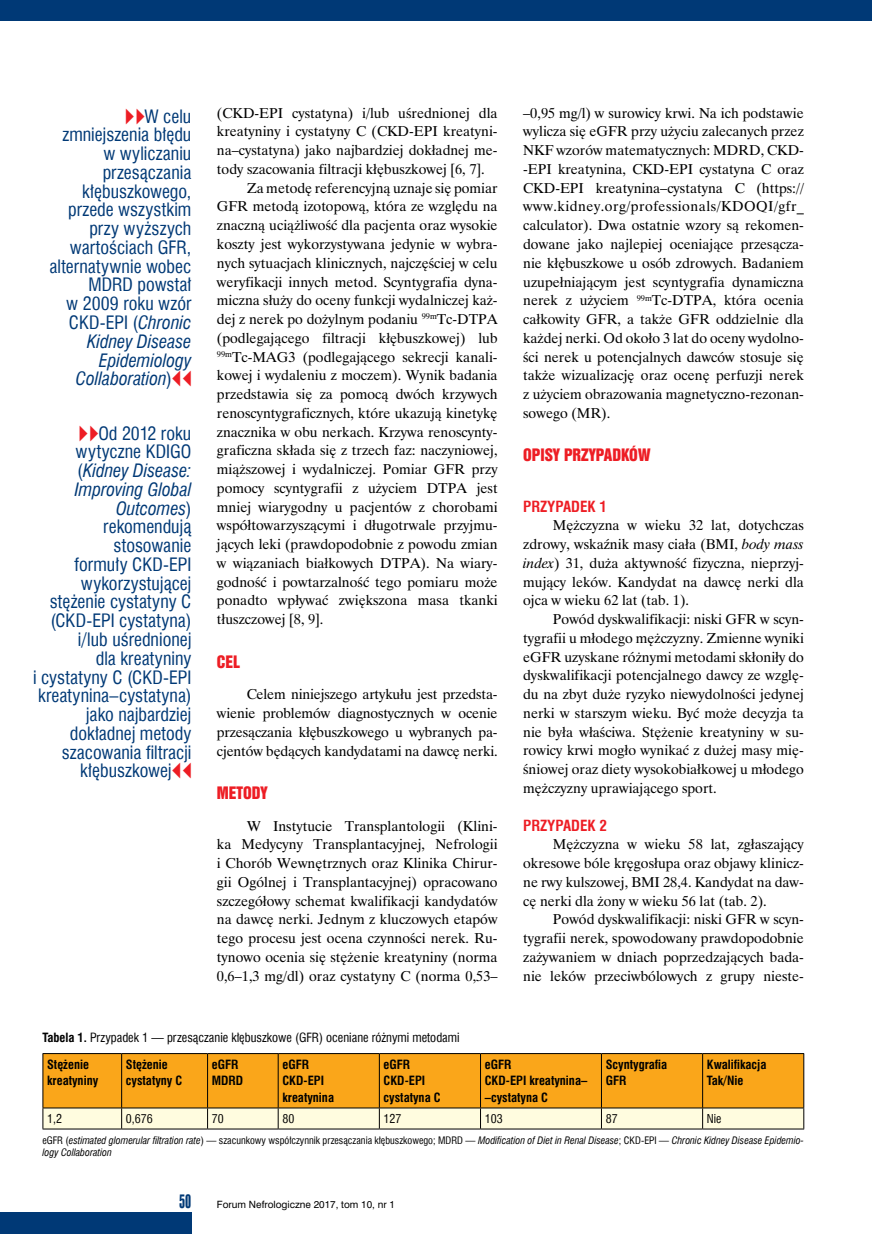
<style>
.page{position:relative;width:872px;height:1234px;background:#fff}
.page>*{position:absolute;margin:0;border:0;box-sizing:border-box;transform-origin:0 0}
.notka_lewa{font:18px/18.8px "Swis 721 Cn EU";color:#003976;text-align:right}
.t1{font:18px "Swis 924 EU";color:#003976}
._35_Śródtytuł_I{font:15.75px "Swis 921 EU";color:#ed1d24}
._35_Śródtytuł_II{font:700 15px "Swis 721 Cn EU";color:#ed1d24}
._30_Tekst{font:14.25px/18.8px "Time Ibis EE";color:#000;text-align:justify}
._40_Tabela_-_nagłówe{font:700 12.45px/16.5px "Swis 721 Cn EU";color:#000}
._40_Tabela_-_tytuł{font:12.45px "Swis 721 Cn EU";color:#000}
._40_Tabela_-_tekst{font:12px "Swis 721 Cn EU";color:#000}
._40_tabela_-_przypis{font:italic 10.05px/12px "Swis 721 Cn EU";color:#000}
.t2{font:9.3px "Swis 721 PL";color:#000}
.s1{font-family:"Newspaper Pi";color:#ed1d24}
.s2{font-style:italic}
.s3{font-weight:700}
.s4{font-style:normal}
</style>
<div class="page">
<div style="left:0;top:0;width:872px;height:21px;background:#003976"></div>
<div style="left:0;top:1212px;width:191px;height:21px;background:#003976"></div>
<hr style="left:43px;top:1052px;width:79px;height:1px;background:#000">
<hr style="left:122px;top:1052px;width:85px;height:1px;background:#000">
<hr style="left:207px;top:1052px;width:71px;height:1px;background:#000">
<hr style="left:278px;top:1052px;width:101px;height:1px;background:#000">
<hr style="left:379px;top:1052px;width:101px;height:1px;background:#000">
<hr style="left:480px;top:1052px;width:121px;height:1px;background:#000">
<hr style="left:601px;top:1052px;width:101px;height:1px;background:#000">
<hr style="left:702px;top:1052px;width:102px;height:1px;background:#000">
<hr style="left:43px;top:1128px;width:79px;height:1px;background:#000">
<hr style="left:122px;top:1128px;width:85px;height:1px;background:#000">
<hr style="left:207px;top:1128px;width:71px;height:1px;background:#000">
<hr style="left:278px;top:1128px;width:101px;height:1px;background:#000">
<hr style="left:379px;top:1128px;width:101px;height:1px;background:#000">
<hr style="left:480px;top:1128px;width:121px;height:1px;background:#000">
<hr style="left:601px;top:1128px;width:101px;height:1px;background:#000">
<hr style="left:702px;top:1128px;width:102px;height:1px;background:#000">
<svg style="left:43px;top:1053px;width:761px;height:75px;background:#f2b64b"></svg>
<p class="notka_lewa" style="left:50px;top:107px;width:143px"><span class="s1">VV</span>W celu zmniejszenia błędu w wyliczaniu przesączania kłębuszkowego, przede wszystkim przy wyższych wartościach GFR, alternatywnie wobec<br>MDRD powstał<br>w 2009 roku wzór<br>CKD-EPI (<span class="s2">Chronic<br>Kidney Disease<br>Epidemiology<br>Collaboration</span>)<span class="s1">CC</span></p>
<p class="notka_lewa" style="left:33px;top:423px;width:160px"><span class="s1">VV</span>Od 2012 roku wytyczne KDIGO (<span class="s2">Kidney Disease:<br>Improving Global<br>Outcomes</span>) rekomendują stosowanie<br>formuły CKD-EPI wykorzystującej stężenie cystatyny C (CKD-EPI cystatyna) i/lub uśrednionej<br>dla kreatyniny<br>i cystatyny C (CKD-EPI kreatynina–cystatyna) jako najbardziej dokładnej metody szacowania filtracji kłębuszkowej<span class="s1">CC</span></p>
<p class="_30_Tekst" style="left:217px;top:103px;width:282px">(CKD-EPI cystatyna) i/lub uśrednionej dla kreatyniny i cystatyny C (CKD-EPI kreatyni&shy;na–cystatyna) jako najbardziej dokładnej me&shy;tody szacowania filtracji kłębuszkowej [6, 7].</p>
<p class="_30_Tekst" style="left:217px;top:178px;width:282px;text-indent:30px">Za metodę referencyjną uznaje się pomiar GFR metodą izotopową, która ze względu na znaczną uciążliwość dla pacjenta oraz wysokie koszty jest wykorzystywana jedynie w wybra&shy;nych sytuacjach klinicznych, najczęściej w celu weryfikacji innych metod. Scyntygrafia dyna&shy;miczna służy do oceny funkcji wydalniczej każ&shy;dej z nerek po dożylnym podaniu <sup>99m</sup>Tc-DTPA (podlegającego filtracji kłębuszkowej) lub <sup>99m</sup>Tc-MAG3 (podlegającego sekrecji kanali&shy;kowej i wydaleniu z moczem). Wynik badania przedstawia się za pomocą dwóch krzywych renoscyntygraficznych, które ukazują kinetykę znacznika w obu nerkach. Krzywa renoscynty&shy;graficzna składa się z trzech faz: naczyniowej, miąższowej i wydalniczej. Pomiar GFR przy pomocy scyntygrafii z użyciem DTPA jest mniej wiarygodny u pacjentów z chorobami współtowarzyszącymi i długotrwale przyjmu&shy;jących leki (prawdopodobnie z powodu zmian w wiązaniach białkowych DTPA). Na wiary&shy;godność i powtarzalność tego pomiaru może ponadto wpływać zwiększona masa tkanki tłuszczowej [8, 9].</p>
<p class="_35_Śródtytuł_I" style="left:217px;top:651px;width:25px">CEL</p>
<p class="_30_Tekst" style="left:217px;top:684px;width:282px;text-indent:30px">Celem niniejszego artykułu jest przedsta&shy;wienie problemów diagnostycznych w ocenie przesączania kłębuszkowego u wybranych pa&shy;cjentów będących kandydatami na dawcę nerki.</p>
<p class="_35_Śródtytuł_I" style="left:217px;top:782px;width:52px">METODY</p>
<p class="_30_Tekst" style="left:217px;top:815px;width:282px;text-indent:30px">W Instytucie Transplantologii (Klini&shy;ka Medycyny Transplantacyjnej, Nefrologii i Chorób Wewnętrznych oraz Klinika Chirur&shy;gii Ogólnej i Transplantacyjnej) opracowano szczegółowy schemat kwalifikacji kandydatów na dawcę nerki. Jednym z kluczowych etapów tego procesu jest ocena czynności nerek. Ru&shy;tynowo ocenia się stężenie kreatyniny (norma 0,6–1,3 mg/dl) oraz cystatyny C (norma 0,53–</p>
<p class="_30_Tekst" style="left:523px;top:103px;width:282px">–0,95 mg/l) w surowicy krwi. Na ich podstawie wylicza się eGFR przy użyciu zalecanych przez NKF wzorów matematycznych: MDRD, CKD--EPI kreatynina, CKD-EPI cystatyna C oraz CKD-EPI kreatynina–cystatyna C (https:// www.kidney.org/professionals/KDOQI/gfr_ calculator). Dwa ostatnie wzory są rekomen&shy;dowane jako najlepiej oceniające przesącza&shy;nie kłębuszkowe u osób zdrowych. Badaniem uzupełniającym jest scyntygrafia dynamiczna nerek z użyciem <sup>99m</sup>Tc-DTPA, która ocenia całkowity GFR, a także GFR oddzielnie dla każdej nerki. Od około 3 lat do oceny wydolno&shy;ści nerek u potencjalnych dawców stosuje się także wizualizację oraz ocenę perfuzji nerek z użyciem obrazowania magnetyczno-rezonan&shy;sowego (MR).</p>
<p class="_35_Śródtytuł_I" style="left:523px;top:445px;width:129px">OPISY PRZYPADKÓW</p>
<p class="_35_Śródtytuł_II" style="left:523px;top:497px;width:85px">PRZYPADEK 1</p>
<p class="_30_Tekst" style="left:523px;top:516px;width:282px;text-indent:30px">Mężczyzna w wieku 32 lat, dotychczas zdrowy, wskaźnik masy ciała (BMI, <span class="s2">body mass index</span>) 31, duża aktywność fizyczna, nieprzyj&shy;mujący leków. Kandydat na dawcę nerki dla ojca w wieku 62 lat (tab. 1).</p>
<p class="_30_Tekst" style="left:523px;top:609px;width:282px;text-indent:30px">Powód dyskwalifikacji: niski GFR w scyn&shy;tygrafii u młodego mężczyzny. Zmienne wyniki eGFR uzyskane różnymi metodami skłoniły do dyskwalifikacji potencjalnego dawcy ze wzglę&shy;du na zbyt duże ryzyko niewydolności jedynej nerki w starszym wieku. Być może decyzja ta nie była właściwa. Stężenie kreatyniny w su&shy;rowicy krwi mogło wynikać z dużej masy mię&shy;śniowej oraz diety wysokobiałkowej u młodego mężczyzny uprawiającego sport.</p>
<p class="_35_Śródtytuł_II" style="left:523px;top:815px;width:85px">PRZYPADEK 2</p>
<p class="_30_Tekst" style="left:523px;top:834px;width:282px;text-indent:30px">Mężczyzna w wieku 58 lat, zgłaszający okresowe bóle kręgosłupa oraz objawy klinicz&shy;ne rwy kulszowej, BMI 28,4. Kandydat na daw&shy;cę nerki dla żony w wieku 56 lat (tab. 2).</p>
<p class="_30_Tekst" style="left:523px;top:909px;width:282px;text-indent:30px">Powód dyskwalifikacji: niski GFR w scyn&shy;tygrafii nerek, spowodowany prawdopodobnie zażywaniem w dniach poprzedzających bada&shy;nie leków przeciwbólowych z grupy nieste-</p>
<p class="_40_Tabela_-_tytuł" style="left:43px;top:1029px;width:418px"><span class="s3">Tabela 1.</span> Przypadek 1 — przesączanie kłębuszkowe (GFR) oceniane różnymi metodami</p>
<p class="_40_Tabela_-_nagłówe" style="left:47px;top:1056px;width:53px">Stężenie kreatyniny</p>
<p class="_40_Tabela_-_nagłówe" style="left:126px;top:1056px;width:58px">Stężenie cystatyny C</p>
<p class="_40_Tabela_-_nagłówe" style="left:212px;top:1056px;width:28px">eGFR</p>
<p class="_40_Tabela_-_nagłówe" style="left:282px;top:1056px;width:28px">eGFR</p>
<p class="_40_Tabela_-_nagłówe" style="left:282px;top:1072px;width:43px">CKD-EPI</p>
<p class="_40_Tabela_-_nagłówe" style="left:282px;top:1089px;width:53px">kreatynina</p>
<p class="_40_Tabela_-_nagłówe" style="left:383px;top:1056px;width:28px">eGFR</p>
<p class="_40_Tabela_-_nagłówe" style="left:383px;top:1072px;width:43px">CKD-EPI</p>
<p class="_40_Tabela_-_nagłówe" style="left:383px;top:1089px;width:59px">cystatyna C</p>
<p class="_40_Tabela_-_nagłówe" style="left:212px;top:1072px;width:33px">MDRD</p>
<p class="_40_Tabela_-_nagłówe" style="left:485px;top:1056px;width:28px">eGFR</p>
<p class="_40_Tabela_-_nagłówe" style="left:485px;top:1072px;width:104px">CKD-EPI kreatynina– –cystatyna C</p>
<p class="_40_Tabela_-_nagłówe" style="left:605px;top:1056px;width:63px">Scyntygrafia</p>
<p class="_40_Tabela_-_nagłówe" style="left:605px;top:1072px;width:22px">GFR</p>
<p class="_40_Tabela_-_nagłówe" style="left:707px;top:1056px;width:61px">Kwalifikacja</p>
<p class="_40_Tabela_-_nagłówe" style="left:707px;top:1072px;width:38px">Tak/Nie</p>
<p class="_40_Tabela_-_tekst" style="left:47px;top:1110px;width:16px">1,2</p>
<p class="_40_Tabela_-_tekst" style="left:126px;top:1110px;width:28px">0,676</p>
<p class="_40_Tabela_-_tekst" style="left:212px;top:1110px;width:13px">70</p>
<p class="_40_Tabela_-_tekst" style="left:282px;top:1110px;width:13px">80</p>
<p class="_40_Tabela_-_tekst" style="left:383px;top:1110px;width:19px">127</p>
<p class="_40_Tabela_-_tekst" style="left:485px;top:1110px;width:19px">103</p>
<p class="_40_Tabela_-_tekst" style="left:605px;top:1110px;width:13px">87</p>
<p class="_40_Tabela_-_tekst" style="left:707px;top:1110px;width:16px">Nie</p>
<p class="_40_tabela_-_przypis" style="left:43px;top:1134px;width:763px"><span class="s4">eGFR (</span>estimated glomerular filtration rate<span class="s4">) — szacunkowy współczynnik przesączania kłębuszkowego; MDRD —</span> Modification of Diet in Renal Disease<span class="s4">; CKD-EPI</span> — Chronic Kidney Disease Epidemio&shy;logy Collaboration</p>
<p class="t1" style="left:179px;top:1189px;width:14px">50</p>
<p class="t2" style="left:217px;top:1198px;width:180px">Forum Nefrologiczne 2017, tom 10, nr 1</p>
</div>
